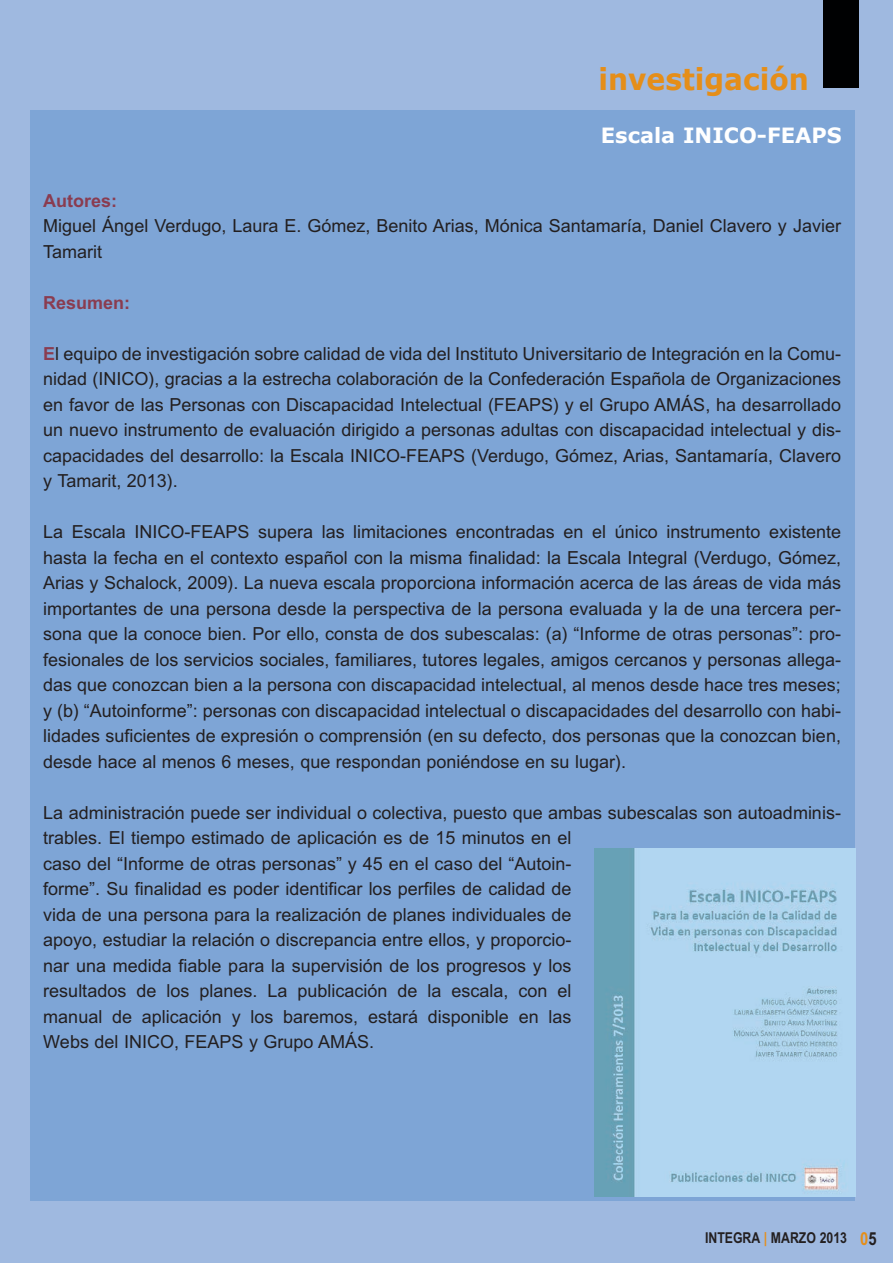
<style>
.page{position:relative;width:893px;height:1263px;background:#9fb9e0}
.page>*{position:absolute;margin:0;border:0;box-sizing:border-box;transform-origin:0 0}
.t1{font:700 30px "Verdana";color:#e58e19;scale:.94 1}
.t2{font:700 21px "Verdana";color:#fff}
.t3{font:18px/25.5px "Arial";color:#231f20}
.t4{font:700 18px "Arial";color:#8a3c50}
.t5{font:700 15px "Arial Narrow";color:#231f20}
.s1{font-weight:700;color:#8a3c50}
.s2{color:#e58e19}
.s3{font-size:18px;color:#e58e19}
.s4{font-size:18px}
</style>
<div class="page">
<div style="left:823px;top:0;width:36px;height:87px;background:#000102"></div>
<div style="left:30px;top:111px;width:825px;height:1090px;background:#7ea5d6"></div>
<img style="left:594px;top:848px;width:261px;height:348px">
<h1 class="t1" style="left:599px;top:60px;width:225px">investigación</h1>
<p class="t2" style="left:601px;top:122px;width:242px">Escala INICO-FEAPS</p>
<p class="t4" style="left:43px;top:190px;width:75px">Autores:</p>
<p class="t3" style="left:43px;top:213px;width:799px">Miguel Ángel Verdugo, Laura E. Gómez, Benito Arias, Mónica Santamaría, Daniel Clavero y Javier<br>Tamarit</p>
<p class="t4" style="left:43px;top:292px;width:89px">Resumen:</p>
<p class="t3" style="left:43px;top:341px;width:799px;text-align:justify"><span class="s1">E</span>l equipo de investigación sobre calidad de vida del Instituto Universitario de Integración en la Comu&shy;nidad (INICO), gracias a la estrecha colaboración de la Confederación Española de Organizaciones en favor de las Personas con Discapacidad Intelectual (FEAPS) y el Grupo AMÁS, ha desarrollado un nuevo instrumento de evaluación dirigido a personas adultas con discapacidad intelectual y dis&shy;capacidades del desarrollo: la Escala INICO-FEAPS (Verdugo, Gómez, Arias, Santamaría, Clavero y Tamarit, 2013).</p>
<p class="t3" style="left:43px;top:519px;width:799px;text-align:justify">La Escala INICO-FEAPS supera las limitaciones encontradas en el único instrumento existente hasta la fecha en el contexto español con la misma finalidad: la Escala Integral (Verdugo, Gómez, Arias y Schalock, 2009). La nueva escala proporciona información acerca de las áreas de vida más importantes de una persona desde la perspectiva de la persona evaluada y la de una tercera per&shy;sona que la conoce bien. Por ello, consta de dos subescalas: (a) “Informe de otras personas”: pro&shy;fesionales de los servicios sociales, familiares, tutores legales, amigos cercanos y personas allega&shy;das que conozcan bien a la persona con discapacidad intelectual, al menos desde hace tres meses; y (b) “Autoinforme”: personas con discapacidad intelectual o discapacidades del desarrollo con habi&shy;lidades suficientes de expresión o comprensión (en su defecto, dos personas que la conozcan bien, desde hace al menos 6 meses, que respondan poniéndose en su lugar).</p>
<p class="t3" style="left:43px;top:800px;width:799px">La administración puede ser individual o colectiva, puesto que ambas subescalas son autoadminis&shy;trables. El tiempo estimado de aplicación es de 15 minutos en el<br>caso del “Informe de otras personas” y 45 en el caso del “Autoin-<br>forme”. Su finalidad es poder identificar los perfiles de calidad de<br>vida de una persona para la realización de planes individuales de<br>apoyo, estudiar la relación o discrepancia entre ellos, y proporcio-<br>nar una medida fiable para la supervisión de los progresos y los<br>resultados de los planes. La publicación de la escala, con el<br>manual de aplicación y los baremos, estará disponible en las<br>Webs del INICO, FEAPS y Grupo AMÁS.</p>
<p class="t5" style="left:705px;top:1229px;width:173px">INTEGRA <span class="s2">|</span> MARZO 2013 <span class="s3">0</span><span class="s4">5</span></p>
</div>
